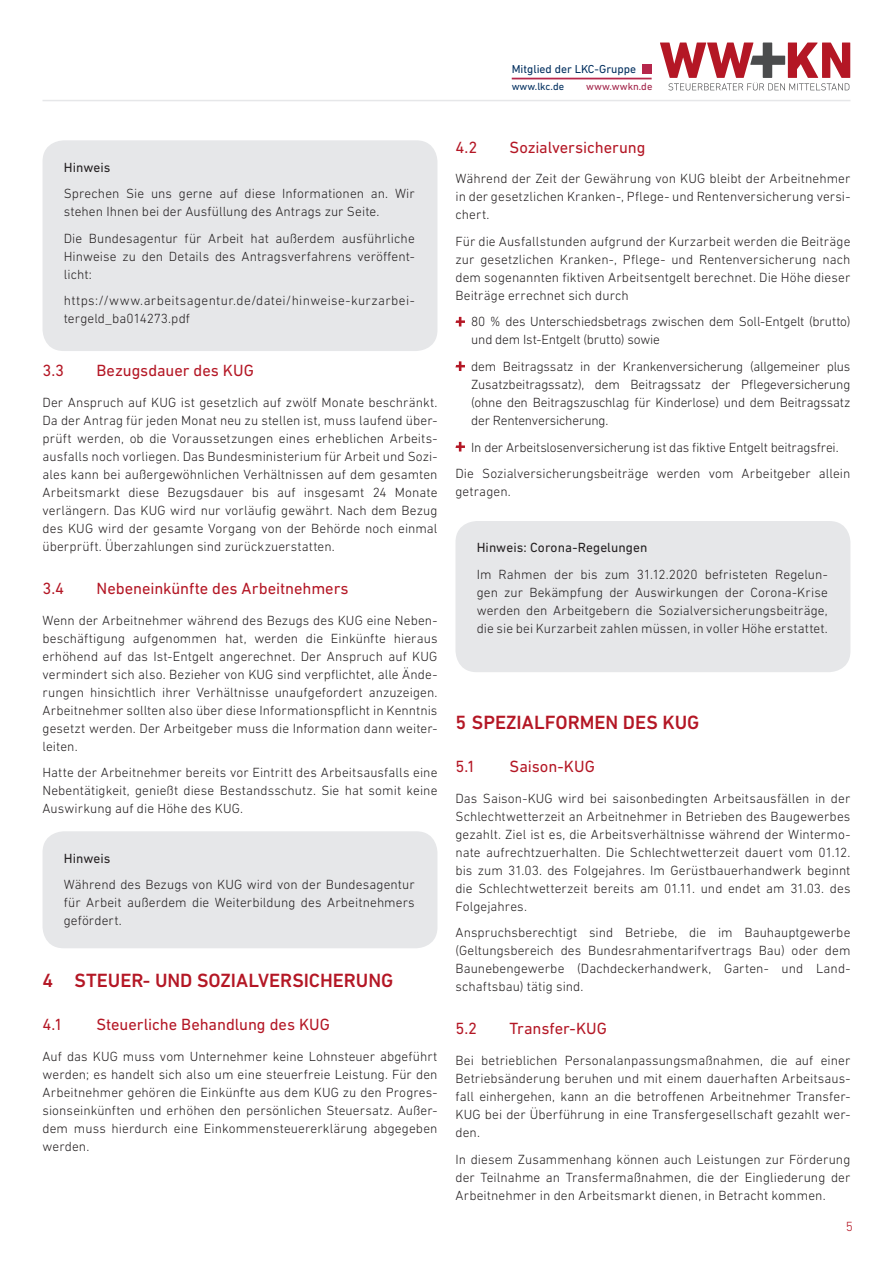
<style>
.page{position:relative;width:893px;height:1263px;background:#fff}
.page>*{position:absolute;margin:0;border:0;box-sizing:border-box;transform-origin:0 0}
.Themen{font:500 19.5px "DIN Next LT Pro";color:#b41725}
.Fließtext{font:500 19.5px "DIN Next LT Pro";color:#b41725}
.Subhead{font:16.5px "DIN Next LT Pro";letter-spacing:-.005em;color:#b41725}
.Fließtext-2{font:300 13.5px/18px "DIN Next LT Pro";letter-spacing:.005em;color:#231f20;text-align:justify}
.Aufzählung{font:300 13.5px/18px "DIN Next LT Pro";letter-spacing:-.015em;color:#231f20}
.t1{font:300 13.5px "DIN Next LT Pro";color:#b41725}
.t2{font:11.7px "DIN Next LT Pro";color:#002e5e}
.t3{font:10.5px "DIN Next LT Pro";color:#a02046}
.t4{font:10.5px "DIN Next LT Pro";color:#002e5e}
.t5{font:300 8.25px/10.1px "DIN Next LT Pro";color:#231f20}
.t6{font:8.25px "DIN Next LT Pro";color:#231f20}
.s1{font-weight:400}
</style>
<div class="page">
<div style="left:642px;top:64px;width:10px;height:9px;background:#b6274b"></div>
<hr style="left:512px;top:78px;width:140px;height:1px;background:#b6274b">
<svg style="left:660px;top:43px;width:190px;height:47px"></svg>
<hr style="left:43px;top:100px;width:807px;height:1px;background:#e6e7e9">
<div style="left:43px;top:140px;width:394px;height:211px;background:#e6e7e9;border-radius:21px"></div>
<div style="left:43px;top:831px;width:394px;height:117px;background:#e6e7e9;border-radius:21px"></div>
<svg style="left:455px;top:317px;width:10px;height:9px"></svg>
<svg style="left:455px;top:361px;width:10px;height:10px"></svg>
<svg style="left:455px;top:442px;width:10px;height:9px"></svg>
<div style="left:455px;top:521px;width:395px;height:151px;background:#e6e7e9;border-radius:21px"></div>
<p class="t2" style="left:512px;top:62px;width:126px">Mitglied der LKC-Gruppe</p>
<p class="t4" style="left:512px;top:80px;width:54px">www.lkc.de</p>
<p class="t3" style="left:586px;top:81px;width:68px">www.wwkn.de</p>
<p class="Fließtext-2" style="left:64px;top:154px;width:353px;line-height:26.5px"><span class="s1">Hinweis<br></span>Sprechen Sie uns gerne auf diese Informationen an. Wir</p>
<p class="Fließtext-2" style="left:64px;top:198px;width:352px;line-height:26.5px">stehen Ihnen bei der Ausfüllung des Antrags zur Seite.<br>Die Bundesagentur für Arbeit hat außerdem ausführliche</p>
<p class="Fließtext-2" style="left:64px;top:247px;width:352px">Hinweise zu den Details des Antragsverfahrens veröffent&shy;licht:</p>
<p class="Fließtext-2" style="left:64px;top:291px;width:352px">https://www.arbeitsagentur.de/datei/hinweise-kurzarbei&shy;tergeld_ba014273.pdf</p>
<p class="Subhead" style="left:43px;top:361px;width:23px">3.3</p>
<p class="Subhead" style="left:97px;top:361px;width:159px">Bezugsdauer des KUG</p>
<p class="Fließtext-2" style="left:43px;top:393px;width:396px">Der Anspruch auf KUG ist gesetzlich auf zwölf Monate beschränkt.<br>Da der Antrag für jeden Monat neu zu stellen ist, muss laufend über&shy;prüft werden, ob die Voraussetzungen eines erheblichen Arbeits&shy;ausfalls noch vorliegen. Das Bundesministerium für Arbeit und Sozi&shy;ales kann bei außergewöhnlichen Verhältnissen auf dem gesamten Arbeitsmarkt diese Bezugsdauer bis auf insgesamt 24 Monate verlängern. Das KUG wird nur vorläufig gewährt. Nach dem Bezug des KUG wird der gesamte Vorgang von der Behörde noch einmal überprüft. Überzahlungen sind zurückzuerstatten.</p>
<p class="Subhead" style="left:43px;top:579px;width:23px">3.4</p>
<p class="Subhead" style="left:97px;top:579px;width:254px">Nebeneinkünfte des Arbeitnehmers</p>
<p class="Fließtext-2" style="left:43px;top:611px;width:396px">Wenn der Arbeitnehmer während des Bezugs des KUG eine Neben&shy;beschäftigung aufgenommen hat, werden die Einkünfte hieraus erhöhend auf das Ist-Entgelt angerechnet. Der Anspruch auf KUG vermindert sich also. Bezieher von KUG sind verpflichtet, alle Ände&shy;rungen hinsichtlich ihrer Verhältnisse unaufgefordert anzuzeigen.<br>Arbeitnehmer sollten also über diese Informationspflicht in Kenntnis gesetzt werden. Der Arbeitgeber muss die Information dann weiter&shy;leiten.</p>
<p class="Fließtext-2" style="left:43px;top:763px;width:396px">Hatte der Arbeitnehmer bereits vor Eintritt des Arbeitsausfalls eine Nebentätigkeit, genießt diese Bestandsschutz. Sie hat somit keine Auswirkung auf die Höhe des KUG.</p>
<p class="Fließtext-2" style="left:64px;top:845px;width:352px;line-height:26.5px"><span class="s1">Hinweis<br></span>Während des Bezugs von KUG wird von der Bundesagentur</p>
<p class="Fließtext-2" style="left:64px;top:893px;width:353px">für Arbeit außerdem die Weiterbildung des Arbeitnehmers gefördert.</p>
<p class="Themen" style="left:43px;top:969px;width:352px">4 STEUER- UND SOZIALVERSICHERUNG</p>
<p class="Subhead" style="left:43px;top:1015px;width:22px">4.1</p>
<p class="Subhead" style="left:97px;top:1015px;width:235px">Steuerliche Behandlung des KUG</p>
<p class="Fließtext-2" style="left:43px;top:1047px;width:396px">Auf das KUG muss vom Unternehmer keine Lohnsteuer abgeführt werden; es handelt sich also um eine steuerfreie Leistung. Für den Arbeitnehmer gehören die Einkünfte aus dem KUG zu den Progres&shy;sionseinkünften und erhöhen den persönlichen Steuersatz. Außer&shy;dem muss hierdurch eine Einkommensteuererklärung abgegeben werden.</p>
<p class="Subhead" style="left:455px;top:138px;width:23px">4.2</p>
<p class="Subhead" style="left:509px;top:138px;width:137px">Sozialversicherung</p>
<p class="Fließtext-2" style="left:455px;top:170px;width:396px">Während der Zeit der Gewährung von KUG bleibt der Arbeitnehmer in der gesetzlichen Kranken-, Pflege- und Rentenversicherung versi&shy;chert.</p>
<p class="Fließtext-2" style="left:455px;top:232px;width:396px">Für die Ausfallstunden aufgrund der Kurzarbeit werden die Beiträge zur gesetzlichen Kranken-, Pflege- und Rentenversicherung nach dem sogenannten fiktiven Arbeitsentgelt berechnet. Die Höhe dieser Beiträge errechnet sich durch</p>
<p class="Aufzählung" style="left:471px;top:313px;width:381px">80 % des Unterschiedsbetrags zwischen dem Soll-Entgelt (brutto) und dem Ist-Entgelt (brutto) sowie</p>
<p class="Aufzählung" style="left:471px;top:357px;width:381px;text-align:justify">dem Beitragssatz in der Krankenversicherung (allgemeiner plus Zusatzbeitragssatz), dem Beitragssatz der Pflegeversicherung (ohne den Beitragszuschlag für Kinderlose) und dem Beitragssatz der Rentenversicherung.</p>
<p class="Aufzählung" style="left:471px;top:438px;width:369px">In der Arbeitslosenversicherung ist das fiktive Entgelt beitragsfrei.</p>
<p class="Fließtext-2" style="left:455px;top:464px;width:396px">Die Sozialversicherungsbeiträge werden vom Arbeitgeber allein getragen.</p>
<p class="Fließtext-2" style="left:477px;top:534px;width:352px;line-height:26.5px"><span class="s1">Hinweis: Corona-Regelungen<br></span>Im Rahmen der bis zum 31.12.2020 befristeten Regelun-</p>
<p class="Fließtext-2" style="left:477px;top:583px;width:353px">gen zur Bekämpfung der Auswirkungen der Corona-Krise werden den Arbeitgebern die Sozialversicherungsbeiträge, die sie bei Kurzarbeit zahlen müssen, in voller Höhe erstattet.</p>
<p class="Fließtext" style="left:455px;top:711px;width:245px">5 SPEZIALFORMEN DES KUG</p>
<p class="Subhead" style="left:455px;top:757px;width:22px">5.1</p>
<p class="Subhead" style="left:509px;top:757px;width:87px">Saison-KUG</p>
<p class="Fließtext-2" style="left:455px;top:789px;width:396px">Das Saison-KUG wird bei saisonbedingten Arbeitsausfällen in der Schlechtwetterzeit an Arbeitnehmer in Betrieben des Baugewerbes gezahlt. Ziel ist es, die Arbeitsverhältnisse während der Wintermo&shy;nate aufrechtzuerhalten. Die Schlechtwetterzeit dauert vom 01.12. bis zum 31.03. des Folgejahres. Im Gerüstbauerhandwerk beginnt die Schlechtwetterzeit bereits am 01.11. und endet am 31.03. des Folgejahres.</p>
<p class="Fließtext-2" style="left:455px;top:923px;width:396px">Anspruchsberechtigt sind Betriebe, die im Bauhauptgewerbe (Geltungsbereich des Bundesrahmentarifvertrags Bau) oder dem Baunebengewerbe (Dachdeckerhandwerk, Garten- und Land&shy;schaftsbau) tätig sind.</p>
<p class="Subhead" style="left:455px;top:1019px;width:23px">5.2</p>
<p class="Subhead" style="left:509px;top:1019px;width:99px">Transfer-KUG</p>
<p class="Fließtext-2" style="left:455px;top:1051px;width:396px">Bei betrieblichen Personalanpassungsmaßnahmen, die auf einer Betriebsänderung beruhen und mit einem dauerhaften Arbeitsaus&shy;fall einhergehen, kann an die betroffenen Arbeitnehmer Transfer-KUG bei der Überführung in eine Transfergesellschaft gezahlt wer&shy;den.</p>
<p class="Fließtext-2" style="left:455px;top:1150px;width:396px">In diesem Zusammenhang können auch Leistungen zur Förderung der Teilnahme an Transfermaßnahmen, die der Eingliederung der Arbeitnehmer in den Arbeitsmarkt dienen, in Betracht kommen.</p>
<p class="t6" style="left:578px;top:927px;width:104px">Steuerberatungsgesellschaft</p>
<p class="t5" style="left:578px;top:947px;width:76px">D-93059 Regensburg<br>Tel.<br>Fax</p>
<p class="t5" style="left:707px;top:927px;width:83px">Dr. Stefan Berz WP/StB</p>
<p class="t5" style="left:707px;top:967px;width:61px">Sitz: Regensburg</p>
<p class="t5" style="left:604px;top:967px;width:80px">+49 (0)941 58 613 199</p>
<p class="t1" style="left:846px;top:1219px;width:9px">5</p>
</div>
